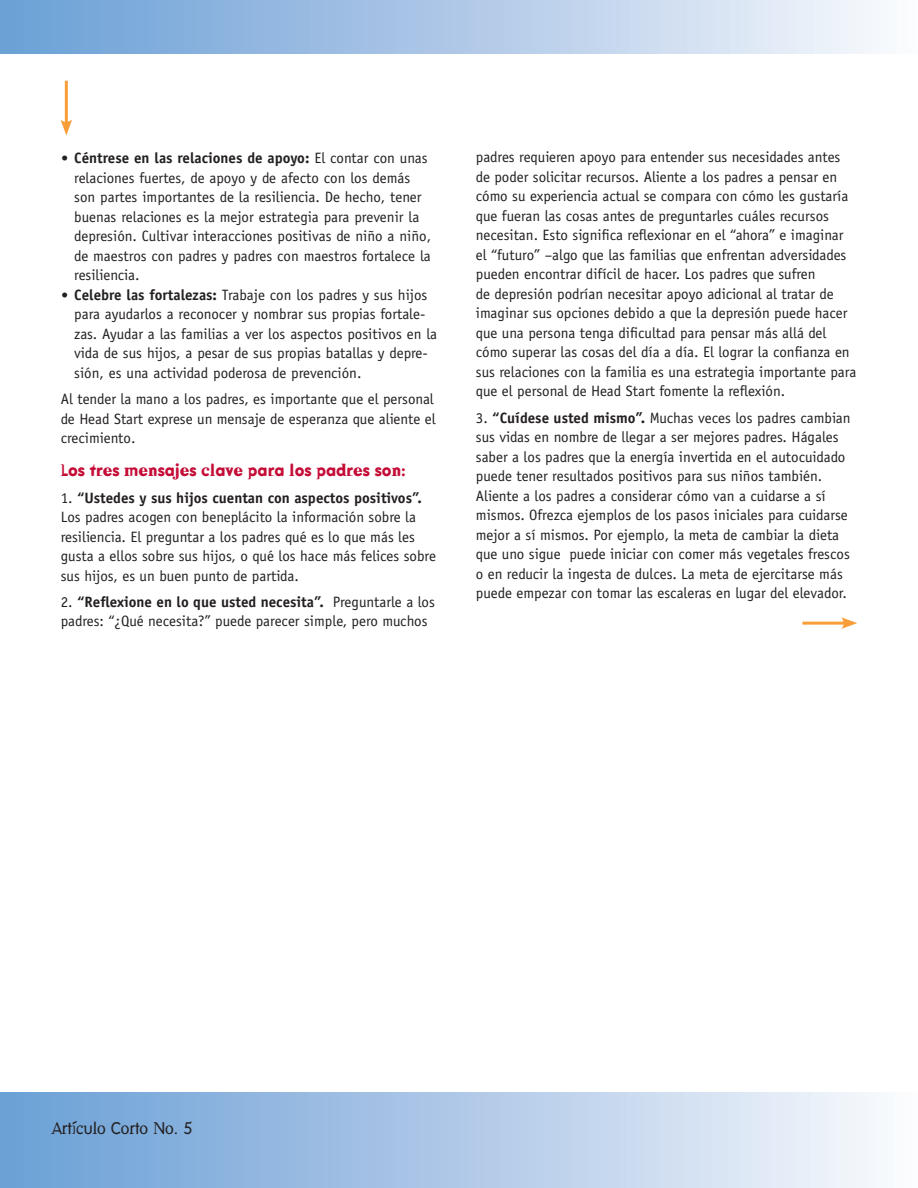
<style>
.page{position:relative;width:918px;height:1188px;background:#fff}
.page>*{position:absolute;margin:0;border:0;box-sizing:border-box;transform-origin:0 0}
.t1{font:700 16.5px "Dead History OT";color:#c40c37}
.t2{font:16.5px "Dead History OT";color:#231f20}
.t3{font:15px/19.5px "Officina Sans";color:#231f20}
.s1{font-family:"Berkeley";font-weight:700;font-style:italic;font-size:15.75px}
.s2{font-weight:700}
</style>
<div class="page">
<div style="left:0;top:0;width:918px;height:54px;background:linear-gradient(to right,#689dd5,#f9f8fc)"></div>
<hr style="left:0;top:0;width:1px;height:54px;background:#6aa2d6">
<div style="left:0;top:1093px;width:918px;height:95px;background:linear-gradient(to right,#689dd5,#f9f9fc)"></div>
<hr style="left:65px;top:81px;width:3px;height:44px;background:#f89d38">
<svg style="left:60px;top:119px;width:12px;height:17px"></svg>
<hr style="left:802px;top:622px;width:45px;height:3px;background:#f89d38">
<svg style="left:841px;top:617px;width:16px;height:12px"></svg>
<p class="t3" style="left:74px;top:149px;width:358px;text-indent:-14px"><span class="s1">•</span> <span class="s2">Céntrese en las relaciones de apoyo:</span> El contar con unas relaciones fuertes, de apoyo y de afecto con los demás son partes importantes de la resiliencia. De hecho, tener buenas relaciones es la mejor estrategia para prevenir la depresión. Cultivar interacciones positivas de niño a niño, de maestros con padres y padres con maestros fortalece la resiliencia.</p>
<p class="t3" style="left:74px;top:285px;width:365px;text-indent:-14px"><span class="s1">•</span> <span class="s2">Celebre las fortalezas:</span> Trabaje con los padres y sus hijos para ayudarlos a reconocer y nombrar sus propias fortale&shy;zas. Ayudar a las familias a ver los aspectos positivos en la vida de sus hijos, a pesar de sus propias batallas y depre&shy;sión, es una actividad poderosa de prevención.</p>
<p class="t3" style="left:61px;top:389px;width:376px;text-align:justify">Al tender la mano a los padres, es importante que el personal de Head Start exprese un mensaje de esperanza que aliente el crecimiento.</p>
<h2 class="t1" style="left:61px;top:462px;width:347px">Los tres mensajes clave para los padres son:</h2>
<p class="t3" style="left:61px;top:488px;width:377px">1. <span class="s2">“Ustedes y sus hijos cuentan con aspectos positivos”.<br></span>Los padres acogen con beneplácito la información sobre la resiliencia. El preguntar a los padres qué es lo que más les gusta a ellos sobre sus hijos, o qué los hace más felices sobre sus hijos, es un buen punto de partida.</p>
<p class="t3" style="left:61px;top:592px;width:376px">2. <span class="s2">“Reflexione en lo que usted necesita”.</span> Preguntarle a los padres: “¿Qué necesita?” puede parecer simple, pero muchos</p>
<p class="t3" style="left:476px;top:148px;width:382px">padres requieren apoyo para entender sus necesidades antes de poder solicitar recursos. Aliente a los padres a pensar en cómo su experiencia actual se compara con cómo les gustaría que fueran las cosas antes de preguntarles cuáles recursos necesitan. Esto significa reflexionar en el “ahora” e imaginar el “futuro” –algo que las familias que enfrentan adversidades pueden encontrar difícil de hacer. Los padres que sufren<br>de depresión podrían necesitar apoyo adicional al tratar de imaginar sus opciones debido a que la depresión puede hacer que una persona tenga dificultad para pensar más allá del cómo superar las cosas del día a día. El lograr la confianza en sus relaciones con la familia es una estrategia importante para que el personal de Head Start fomente la reflexión.</p>
<p class="t3" style="left:476px;top:408px;width:376px">3. <span class="s2">“Cuídese usted mismo”.</span> Muchas veces los padres cambian sus vidas en nombre de llegar a ser mejores padres. Hágales saber a los padres que la energía invertida en el autocuidado puede tener resultados positivos para sus niños también.<br>Aliente a los padres a considerar cómo van a cuidarse a sí mismos. Ofrezca ejemplos de los pasos iniciales para cuidarse mejor a sí mismos. Por ejemplo, la meta de cambiar la dieta que uno sigue puede iniciar con comer más vegetales frescos o en reducir la ingesta de dulces. La meta de ejercitarse más puede empezar con tomar las escaleras en lugar del elevador.</p>
<p class="t2" style="left:52px;top:1120px;width:142px">Artículo Corto No. 5</p>
</div>
